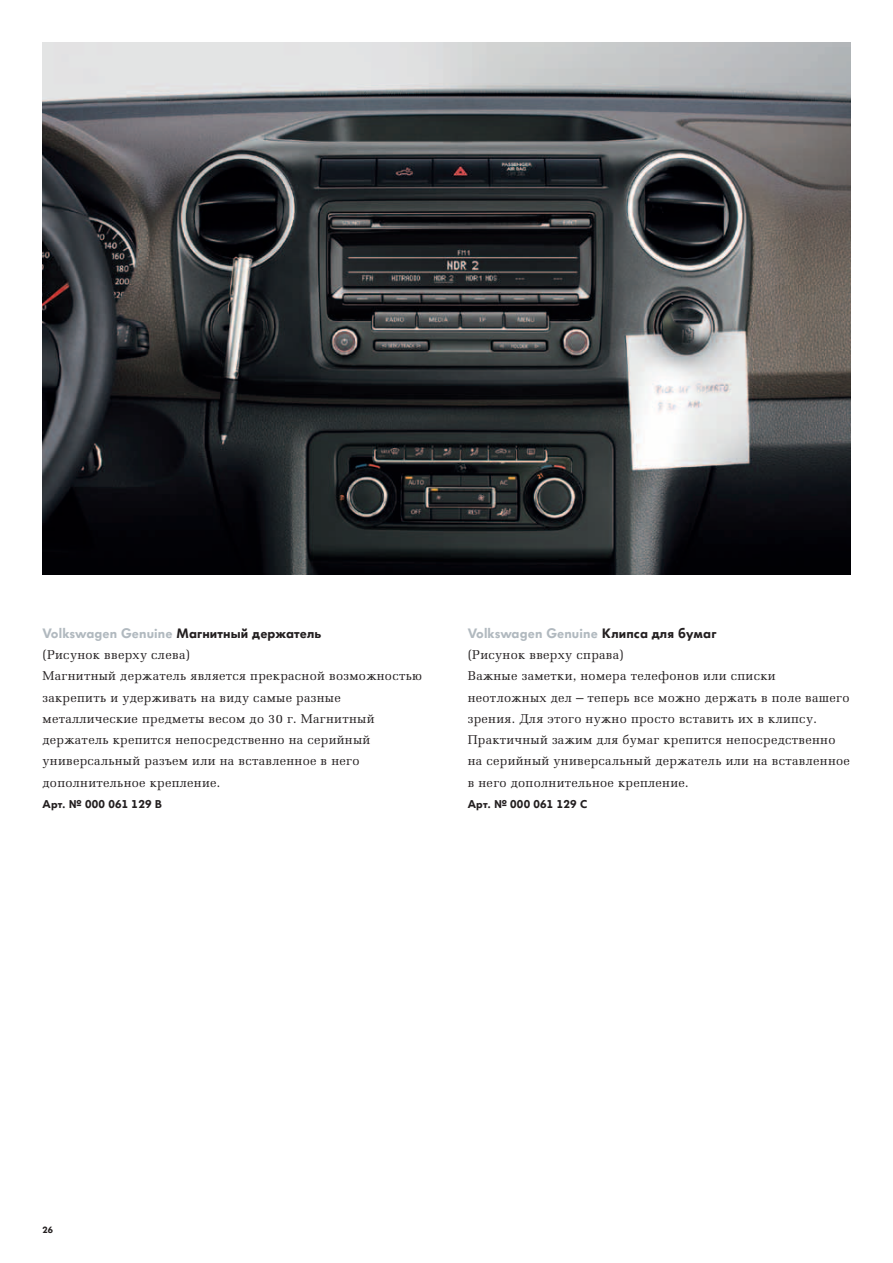
<style>
.page{position:relative;width:893px;height:1263px;background:#fff}
.page>*{position:absolute;margin:0;border:0;box-sizing:border-box;transform-origin:0 0}
.t1{font:900 13.5px "VW Headline OT";letter-spacing:.01em;color:#231f20}
.t2{font:900 13.5px "VW Headline OT";letter-spacing:.01em;color:#b1b9bf}
.t3{font:12.75px/21.3px "AG Melanie";letter-spacing:.025em;color:#231f20}
.t4{font:900 11.25px "VW Headline OT";letter-spacing:.015em;color:#231f20}
.t5{font:900 9px "VW Headline OT";color:#231f20}
.s1{color:#b1b9bf}
.s2{color:#231f20}
.s3{font-size:13.5px}
</style>
<div class="page">
<img style="left:43px;top:43px;width:807px;height:531px">
<p class="t1" style="left:43px;top:624px;width:280px"><span class="s1">Volkswagen Genuine</span> Магнитный держатель</p>
<p class="t3" style="left:43px;top:644px;width:381px">(Рисунок вверху слева)<br>Магнитный держатель является прекрасной возможностью закрепить и удерживать на виду самые разные металлические предметы весом до 30 г. Магнитный держатель крепится непосредственно на серийный универсальный разъем или на вставленное в него дополнительное крепление.</p>
<p class="t4" style="left:43px;top:796px;width:121px">Арт. № 000 061 129 B</p>
<p class="t2" style="left:468px;top:624px;width:250px">Volkswagen Genuine <span class="s2">Клипса для бумаг</span></p>
<p class="t3" style="left:468px;top:644px;width:384px">(Рисунок вверху справа)<br>Важные заметки, номера телефонов или списки неотложных дел <span class="s3">–</span> теперь все можно держать в поле вашего зрения. Для этого нужно просто вставить их в клипсу.<br>Практичный зажим для бумаг крепится непосредственно на серийный универсальный держатель или на вставленное в него дополнительное крепление.</p>
<p class="t4" style="left:468px;top:796px;width:121px">Арт. № 000 061 129 С</p>
<p class="t5" style="left:43px;top:1224px;width:12px">26</p>
</div>
